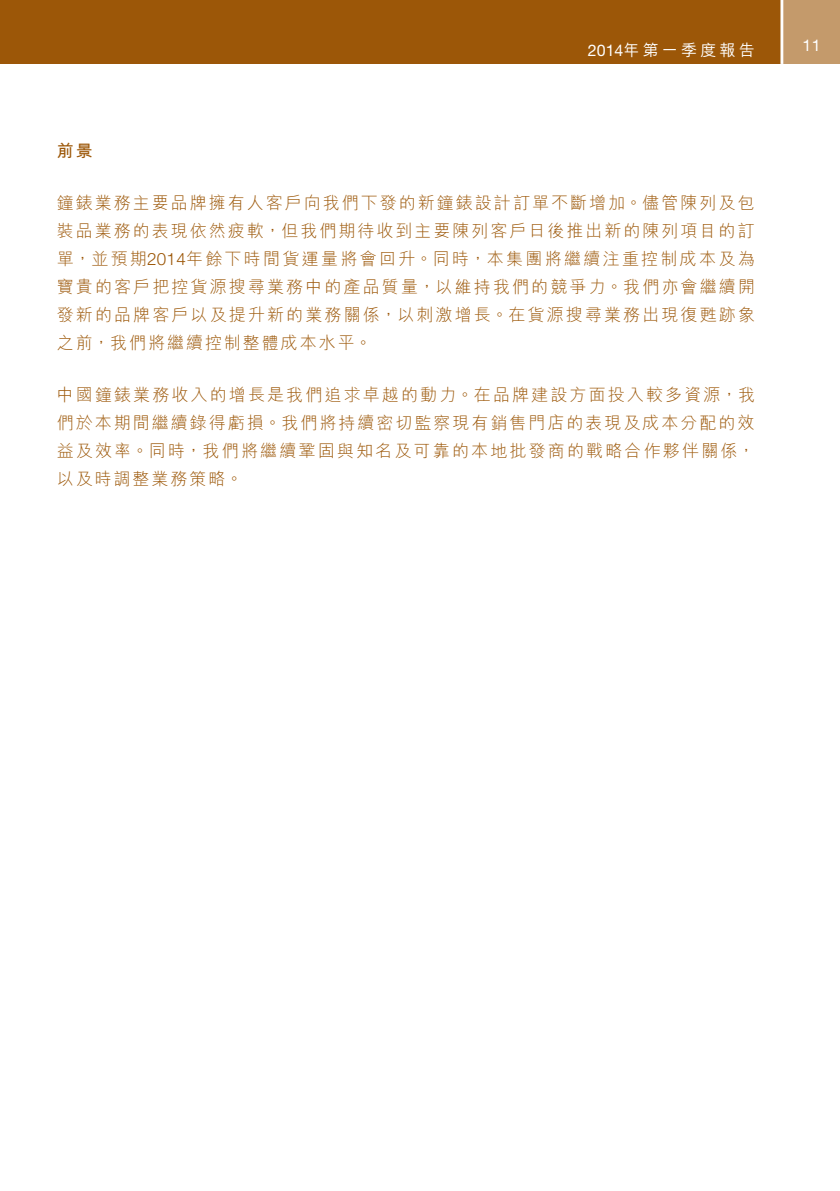
<style>
.page{position:relative;width:840px;height:1191px;background:#fff}
.page>*{position:absolute;margin:0;border:0;box-sizing:border-box;transform-origin:0 0}
.t1{font:300 17px/28px "M Hei HK";letter-spacing:.125em;color:#9c5708;text-align:justify}
.t2{font:700 17px "M Hei HK";color:#9c5708}
.t3{font:500 16px "M Hei HK";letter-spacing:.2em;color:#fff}
.t4{font:16px "Helvetica Neue LT Std";color:#fff}
.s1{font-family:"Helvetica Neue LT Std";font-weight:400}
.s2{font-family:"Helvetica Neue LT Std"}
</style>
<div class="page">
<div style="left:0;top:0;width:839px;height:64px;background:#9c5708"></div>
<div style="left:781px;top:0;width:58px;height:64px;background:#c49a6b"></div>
<hr style="left:780px;top:0;width:2px;height:64px;background:#fff">
<p class="t3" style="left:587px;top:39px;width:168px"><span class="s1">2014</span>年第一季度報告</p>
<p class="t4" style="left:802px;top:35px;width:20px">11</p>
<p class="t2" style="left:57px;top:138px;width:37px">前景</p>
<p class="t1" style="left:57px;top:188px;width:699px">鐘錶業務主要品牌擁有人客戶向我們下發的新鐘錶設計訂單不斷增加。儘管陳列及包裝品業務的表現依然疲軟，但我們期待收到主要陳列客戶日後推出新的陳列項目的訂單，並預期<span class="s2">2014</span>年餘下時間貨運量將會回升。同時，本集團將繼續注重控制成本及為寶貴的客戶把控貨源搜尋業務中的產品質量，以維持我們的競爭力。我們亦會繼續開發新的品牌客戶以及提升新的業務關係，以刺激增長。在貨源搜尋業務出現復甦跡象之前，我們將繼續控制整體成本水平。</p>
<p class="t1" style="left:57px;top:380px;width:699px">中國鐘錶業務收入的增長是我們追求卓越的動力。在品牌建設方面投入較多資源，我們於本期間繼續錄得虧損。我們將持續密切監察現有銷售門店的表現及成本分配的效益及效率。同時，我們將繼續鞏固與知名及可靠的本地批發商的戰略合作夥伴關係，以及時調整業務策略。</p>
</div>
